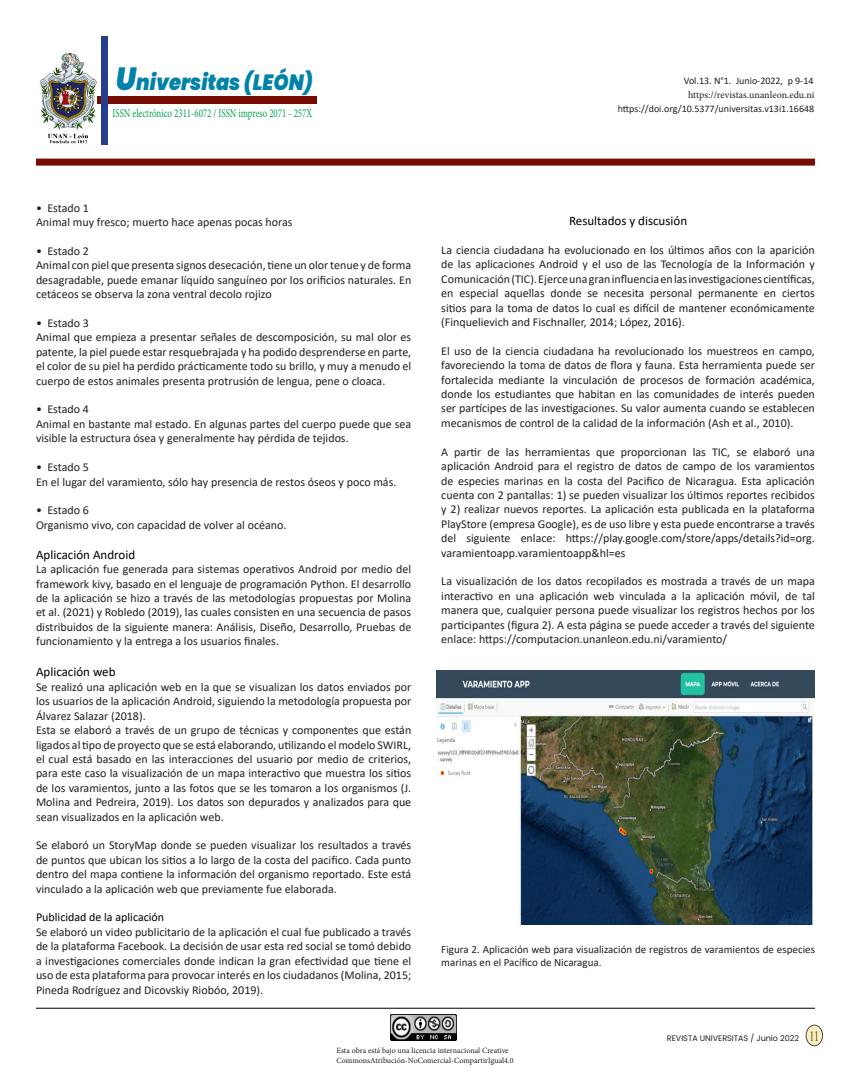
<style>
.page{position:relative;width:851px;height:1078px;background:#fff}
.page>*{position:absolute;margin:0;border:0;box-sizing:border-box;transform-origin:0 0}
.t1{font:italic 900 22px "Poppins";color:#0083a9;scale:.88 1}
.t2{font:13px "Calibri";color:#000}
.t3{font:12px/14.4px "Calibri";color:#231f20;text-align:justify}
.t4{font:12px "Minion Pro";color:#00a34c;scale:.74 1}
.t5{font:12px "Calibri";color:#000}
.t6{font:11px/13.2px "Calibri";color:#231f20}
.t7{font:10px "Calibri";color:#231f20}
.t8{font:10px "Minion Pro";letter-spacing:-.005em;color:#231f20}
.t9{font:8px/9.6px "Minion Pro";color:#231f20}
.t10{font:8px "Poppins";color:#231f20}
.s1{font-size:32px}
.s2{font-family:"Times New Roman";font-size:14.3px;color:#4b4c4d}
</style>
<div class="page">
<img style="left:39px;top:53px;width:59px;height:91px">
<svg style="left:116px;top:96px;width:198px;height:1px"></svg>
<div style="left:97px;top:97px;width:220px;height:7px;background:#760b00"></div>
<div style="left:102px;top:37px;width:6px;height:108px;background:#253f8e"></div>
<div style="left:806px;top:1024px;width:16px;height:21px;background:#feefbe;border-radius:50%"></div>
<div style="left:805px;top:1024px;width:17px;height:21px;border:1px solid #4b4c4d;border-radius:50%"></div>
<hr style="left:36px;top:1007px;width:778px;height:1px;background:#000">
<img style="left:390px;top:1014px;width:66px;height:26px">
<div style="left:36px;top:158px;width:778px;height:7px;background:#760b00"></div>
<img style="left:437px;top:670px;width:377px;height:254px">
<h1 class="t1" style="left:116px;top:70px;width:225px"><span class="s1">U</span>niversitas (LEÓN)</h1>
<p class="t4" style="left:113px;top:105px;width:271px">ISSN electrónico 2311-6072 / ISSN impreso 2071 - 257X</p>
<p class="t7" style="left:683px;top:73px;width:131px">Vol.13. N°1. Junio-2022, p 9-14</p>
<p class="t8" style="left:688px;top:88px;width:128px">https://revistas.unanleon.edu.ni</p>
<p class="t7" style="left:617px;top:102px;width:198px">https://doi.org/10.5377/universitas.v13i1.16648</p>
<p class="t3" style="left:36px;top:200px;width:54px">• Estado 1</p>
<p class="t3" style="left:36px;top:214px;width:258px">Animal muy fresco; muerto hace apenas pocas horas</p>
<p class="t3" style="left:36px;top:243px;width:54px">• Estado 2</p>
<p class="t3" style="left:36px;top:258px;width:377px">Animal con piel que presenta signos desecación, tiene un olor tenue y de forma desagradable, puede emanar líquido sanguíneo por los orificios naturales. En cetáceos se observa la zona ventral decolo rojizo</p>
<p class="t3" style="left:36px;top:315px;width:54px">• Estado 3</p>
<p class="t3" style="left:36px;top:330px;width:377px">Animal que empieza a presentar señales de descomposición, su mal olor es patente, la piel puede estar resquebrajada y ha podido desprenderse en parte, el color de su piel ha perdido prácticamente todo su brillo, y muy a menudo el cuerpo de estos animales presenta protrusión de lengua, pene o cloaca.</p>
<p class="t3" style="left:36px;top:402px;width:54px">• Estado 4</p>
<p class="t3" style="left:36px;top:416px;width:377px">Animal en bastante mal estado. En algunas partes del cuerpo puede que sea visible la estructura ósea y generalmente hay pérdida de tejidos.</p>
<p class="t3" style="left:36px;top:459px;width:54px">• Estado 5</p>
<p class="t3" style="left:36px;top:474px;width:362px">En el lugar del varamiento, sólo hay presencia de restos óseos y poco más.</p>
<p class="t3" style="left:36px;top:502px;width:54px">• Estado 6</p>
<p class="t3" style="left:36px;top:517px;width:252px">Organismo vivo, con capacidad de volver al océano.</p>
<p class="t2" style="left:36px;top:545px;width:101px">Aplicación Android</p>
<p class="t3" style="left:36px;top:561px;width:377px">La aplicación fue generada para sistemas operativos Android por medio del framework kivy, basado en el lenguaje de programación Python. El desarrollo de la aplicación se hizo a través de las metodologías propuestas por Molina et al. (2021) y Robledo (2019), las cuales consisten en una secuencia de pasos distribuidos de la siguiente manera: Análisis, Diseño, Desarrollo, Pruebas de funcionamiento y la entrega a los usuarios finales.</p>
<p class="t2" style="left:36px;top:663px;width:81px">Aplicación web</p>
<p class="t3" style="left:36px;top:679px;width:377px">Se realizó una aplicación web en la que se visualizan los datos enviados por los usuarios de la aplicación Android, siguiendo la metodología propuesta por Álvarez Salazar (2018).</p>
<p class="t3" style="left:36px;top:722px;width:377px">Esta se elaboró a través de un grupo de técnicas y componentes que están ligados al tipo de proyecto que se está elaborando, utilizando el modelo SWIRL, el cual está basado en las interacciones del usuario por medio de criterios, para este caso la visualización de un mapa interactivo que muestra los sitios de los varamientos, junto a las fotos que se les tomaron a los organismos (J.<br>Molina and Pedreira, 2019). Los datos son depurados y analizados para que sean visualizados en la aplicación web.</p>
<p class="t3" style="left:36px;top:837px;width:377px">Se elaboró un StoryMap donde se pueden visualizar los resultados a través de puntos que ubican los sitios a lo largo de la costa del pacifico. Cada punto dentro del mapa contiene la información del organismo reportado. Este está vinculado a la aplicación web que previamente fue elaborada.</p>
<p class="t5" style="left:36px;top:908px;width:130px">Publicidad de la aplicación</p>
<p class="t3" style="left:36px;top:924px;width:377px">Se elaboró un video publicitario de la aplicación el cual fue publicado a través de la plataforma Facebook. La decisión de usar esta red social se tomó debido a investigaciones comerciales donde indican la gran efectividad que tiene el uso de esta plataforma para provocar interés en los ciudadanos (Molina, 2015; Pineda Rodríguez and Dicovskiy Riobóo, 2019).</p>
<p class="t2" style="left:569px;top:212px;width:120px">Resultados y discusión</p>
<p class="t3" style="left:441px;top:242px;width:375px">La ciencia ciudadana ha evolucionado en los últimos años con la aparición de las aplicaciones Android y el uso de las Tecnología de la Información y Comunicación (TIC). Ejerce una gran influencia en las investigaciones científicas, en especial aquellas donde se necesita personal permanente en ciertos sitios para la toma de datos lo cual es difícil de mantener económicamente (Finquelievich and Fischnaller, 2014; López, 2016).</p>
<p class="t3" style="left:441px;top:343px;width:375px">El uso de la ciencia ciudadana ha revolucionado los muestreos en campo, favoreciendo la toma de datos de flora y fauna. Esta herramienta puede ser fortalecida mediante la vinculación de procesos de formación académica, donde los estudiantes que habitan en las comunidades de interés pueden ser partícipes de las investigaciones. Su valor aumenta cuando se establecen mecanismos de control de la calidad de la información (Ash et al., 2010).</p>
<p class="t3" style="left:441px;top:444px;width:375px">A partir de las herramientas que proporcionan las TIC, se elaboró una aplicación Android para el registro de datos de campo de los varamientos de especies marinas en la costa del Pacifico de Nicaragua. Esta aplicación cuenta con 2 pantallas: 1) se pueden visualizar los últimos reportes recibidos y 2) realizar nuevos reportes. La aplicación esta publicada en la plataforma PlayStore (empresa Google), es de uso libre y esta puede encontrarse a través del siguiente enlace: https://play.google.com/store/apps/details?id=org. varamientoapp.varamientoapp&amp;hl=es</p>
<p class="t3" style="left:441px;top:573px;width:375px">La visualización de los datos recopilados es mostrada a través de un mapa interactivo en una aplicación web vinculada a la aplicación móvil, de tal manera que, cualquier persona puede visualizar los registros hechos por los participantes (figura 2). A esta página se puede acceder a través del siguiente enlace: https://computacion.unanleon.edu.ni/varamiento/</p>
<p class="t6" style="left:441px;top:942px;width:375px">Figura 2. Aplicación web para visualización de registros de varamientos de especies marinas en el Pacífico de Nicaragua.</p>
<p class="t10" style="left:666px;top:1032px;width:154px">REVISTA UNIVERSITAS / Junio 2022 <span class="s2">11</span></p>
<p class="t9" style="left:336px;top:1045px;width:179px">Esta obra está bajo una licencia internacional Creative<br>CommonsAtribución-NoComercial-CompartirIgual4.0</p>
</div>
